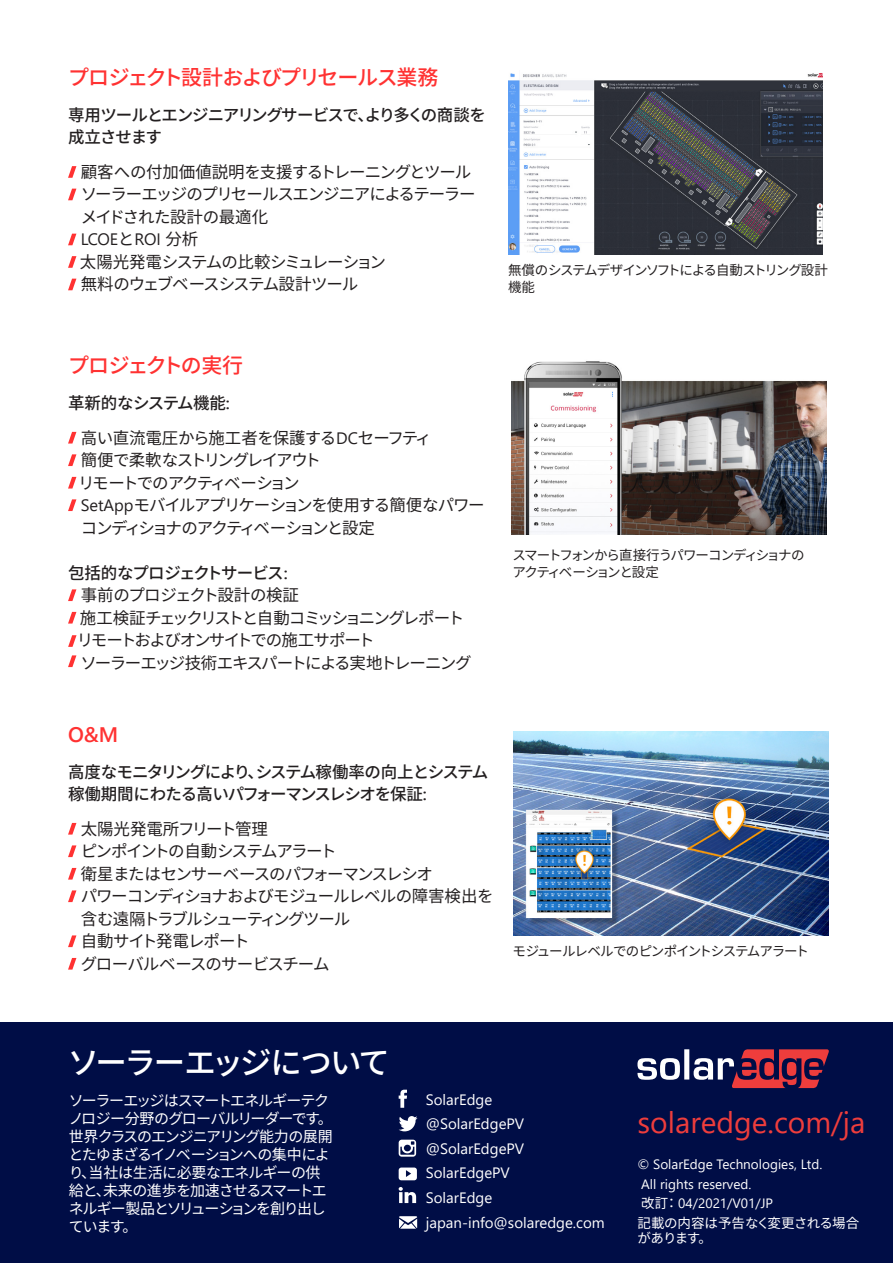
<style>
.page{position:relative;width:893px;height:1263px;background:#fff}
.page>*{position:absolute;margin:0;border:0;box-sizing:border-box;transform-origin:0 0}
.t1{font:500 31.5px "Noto Sans CJ Kjp";letter-spacing:-.075em;color:#fff}
.t2{font:30px "Segoe UI";color:#ee3d3c}
.Body_Header{font:500 21px "Noto Sans CJ Kjp";letter-spacing:-.075em;color:#ff3232}
.Body_Header-2{font:600 21px "Segoe UI";color:#ff3232}
.Body_Header-3{font:16.5px/22.5px "Noto Sans CJ Kjp";letter-spacing:-.075em;color:#231f20}
.Body_Header-4{font:500 16.5px/22.5px "Noto Sans CJ Kjp";letter-spacing:-.07em;color:#231f20}
.Body_Header-5{font:16.5px "Noto Sans CJ Kjp";letter-spacing:-.05em;color:#231f20}
.Body_Header-6{font:16.5px "Noto Sans CJ Kjp";letter-spacing:-.115em;color:#231f20}
.Body_Header-7{font:16.5px "Noto Sans CJ Kjp";letter-spacing:-.045em;color:#231f20}
.Body_Header-8{font:16.5px "Noto Sans CJ Kjp";letter-spacing:-.1em;color:#231f20}
.Body_Header-9{font:16.5px "Noto Sans CJ Kjp";letter-spacing:-.12em;color:#231f20}
.Body_Header-10{font:500 16.5px "Noto Sans CJ Kjp";letter-spacing:-.045em;color:#231f20}
.Body_Header-11{font:16.5px "Noto Sans CJ Kjp";letter-spacing:-.025em;color:#231f20}
.Body_Header-12{font:16.5px "Noto Sans CJ Kjp";letter-spacing:-.005em;color:#231f20}
.Body_Header-13{font:500 16.5px "Noto Sans CJ Kjp";letter-spacing:-.035em;color:#231f20}
.Body_Header-14{font:16.5px "Segoe UI";letter-spacing:-.015em;color:#231f20}
.Body{font:15px/18px "Noto Sans CJ Kjp";letter-spacing:-.07em;color:#fff}
.Body-2{font:15px "Segoe UI";color:#fff}
.t3{font:13.5px/16.2px "Noto Sans CJ Kjp";letter-spacing:-.085em;color:#231f20}
.Body-3{font:13.5px/19.5px "Segoe UI";color:#fff}
.Body-4{font:13.5px/15px "Noto Sans CJ Kjp";letter-spacing:-.025em;color:#fff}
.s1{font-family:"Noto Sans CJ Kjp"}
.s2{font-family:"Segoe UI";font-weight:600}
.s3{font-family:"Segoe UI"}
</style>
<div class="page">
<div style="left:0;top:1022px;width:893px;height:241px;background:#000d46"></div>
<svg style="left:68px;top:166px;width:8px;height:12px"></svg>
<svg style="left:68px;top:189px;width:8px;height:11px"></svg>
<svg style="left:68px;top:234px;width:8px;height:11px"></svg>
<svg style="left:68px;top:256px;width:8px;height:12px"></svg>
<svg style="left:68px;top:279px;width:8px;height:11px"></svg>
<svg style="left:68px;top:432px;width:8px;height:11px"></svg>
<svg style="left:68px;top:454px;width:8px;height:12px"></svg>
<svg style="left:68px;top:477px;width:8px;height:11px"></svg>
<svg style="left:68px;top:499px;width:8px;height:12px"></svg>
<svg style="left:68px;top:589px;width:8px;height:12px"></svg>
<svg style="left:68px;top:612px;width:8px;height:11px"></svg>
<svg style="left:68px;top:823px;width:8px;height:11px"></svg>
<svg style="left:68px;top:845px;width:8px;height:12px"></svg>
<svg style="left:68px;top:868px;width:8px;height:11px"></svg>
<svg style="left:68px;top:890px;width:8px;height:12px"></svg>
<svg style="left:68px;top:935px;width:8px;height:12px"></svg>
<svg style="left:68px;top:958px;width:8px;height:11px"></svg>
<svg style="left:637px;top:1049px;width:192px;height:39px"></svg>
<svg style="left:399px;top:1140px;width:17px;height:17px"></svg>
<svg style="left:399px;top:1187px;width:17px;height:16px"></svg>
<svg style="left:399px;top:1090px;width:8px;height:18px"></svg>
<svg style="left:399px;top:1116px;width:18px;height:15px"></svg>
<svg style="left:399px;top:1167px;width:18px;height:13px"></svg>
<svg style="left:399px;top:1216px;width:18px;height:13px"></svg>
<img style="left:508px;top:73px;width:315px;height:181px">
<img style="left:511px;top:361px;width:315px;height:174px">
<img style="left:513px;top:731px;width:315px;height:205px">
<svg style="left:68px;top:655px;width:8px;height:12px"></svg>
<svg style="left:68px;top:635px;width:9px;height:12px"></svg>
<p class="Body_Header" style="left:68px;top:65px;width:372px">プロジェクト設計およびプリセールス業務</p>
<p class="Body_Header-4" style="left:68px;top:104px;width:419px">専用ツールとエンジニアリングサービスで、より多くの商談を成立させます</p>
<p class="Body_Header-5" style="left:81px;top:162px;width:392px">顧客への付加価値説明を支援するトレーニングとツール</p>
<p class="Body_Header-3" style="left:81px;top:183px;width:396px">ソーラーエッジのプリセールスエンジニアによるテーラーメイドされた設計の最適化</p>
<p class="Body_Header-14" style="left:81px;top:224px;width:119px">LCOE<span class="s1">と</span>ROI <span class="s1">分析</span></p>
<p class="Body_Header-5" style="left:80px;top:252px;width:307px">太陽光発電システムの比較シミュレーション</p>
<p class="Body_Header-3" style="left:81px;top:273px;width:279px">無料のウェブベースシステム設計ツール</p>
<p class="t3" style="left:508px;top:263px;width:321px">無償のシステムデザインソフトによる自動ストリング設計機能</p>
<p class="Body_Header" style="left:68px;top:353px;width:177px">プロジェクトの実行</p>
<p class="Body_Header-13" style="left:68px;top:394px;width:163px">革新的なシステム機能<span class="s2">:</span></p>
<p class="Body_Header-7" style="left:81px;top:428px;width:352px">高い直流電圧から施工者を保護する<span class="s3">DC</span>セーフティ</p>
<p class="Body_Header-3" style="left:81px;top:449px;width:242px">簡便で柔軟なストリングレイアウト</p>
<p class="Body_Header-9" style="left:78px;top:473px;width:223px">リモートでのアクティベーション</p>
<p class="Body_Header-3" style="left:81px;top:494px;width:405px"><span class="s3">SetApp</span>モバイルアプリケーションを使用する簡便なパワーコンディショナのアクティベーションと設定</p>
<p class="Body_Header-10" style="left:68px;top:563px;width:221px">包括的なプロジェクトサービス<span class="s2">:</span></p>
<p class="Body_Header-11" style="left:81px;top:586px;width:220px">事前のプロジェクト設計の検証</p>
<p class="Body_Header-6" style="left:80px;top:608px;width:386px">施工検証チェックリストと自動コミッショニングレポート</p>
<p class="Body_Header-3" style="left:77px;top:629px;width:299px">リモートおよびオンサイトでの施工サポート</p>
<p class="Body_Header-3" style="left:81px;top:652px;width:392px">ソーラーエッジ技術エキスパートによる実地トレーニング</p>
<p class="t3" style="left:512px;top:548px;width:294px">スマートフォンから直接行うパワーコンディショナのアクティベーションと設定</p>
<p class="Body_Header-2" style="left:68px;top:714px;width:52px">O&amp;M</p>
<p class="Body_Header-4" style="left:68px;top:761px;width:422px">高度なモニタリングにより、システム稼働率の向上とシステム稼働期間にわたる高いパフォーマンスレシオを保証<span class="s2">:</span></p>
<p class="Body_Header-12" style="left:81px;top:819px;width:189px">太陽光発電所フリート管理</p>
<p class="Body_Header-8" style="left:81px;top:842px;width:257px">ピンポイントの自動システムアラート</p>
<p class="Body_Header-3" style="left:81px;top:863px;width:354px">衛星またはセンサーベースのパフォーマンスレシオ</p>
<p class="Body_Header-3" style="left:81px;top:885px;width:414px">パワーコンディショナおよびモジュールレベルの障害検出を含む遠隔トラブルシューティングツール</p>
<p class="Body_Header-3" style="left:81px;top:930px;width:170px">自動サイト発電レポート</p>
<p class="Body_Header-3" style="left:81px;top:953px;width:250px">グローバルベースのサービスチーム</p>
<p class="t3" style="left:512px;top:943px;width:298px">モジュールレベルでのピンポイントシステムアラート</p>
<p class="t1" style="left:68px;top:1045px;width:324px">ソーラーエッジについて</p>
<p class="Body" style="left:69px;top:1091px;width:266px">ソーラーエッジはスマートエネルギーテクノロジー分野のグローバルリーダーです。世界クラスのエンジニアリング能力の展開とたゆまざるイノベーションへの集中により、当社は生活に必要なエネルギーの供給と、未来の進歩を加速させるスマートエネルギー製品とソリューションを創り出しています。</p>
<p class="Body-2" style="left:426px;top:1085px;width:68px">SolarEdge</p>
<p class="Body-2" style="left:426px;top:1110px;width:100px">@SolarEdgePV</p>
<p class="Body-2" style="left:426px;top:1134px;width:100px">@SolarEdgePV</p>
<p class="Body-2" style="left:426px;top:1159px;width:86px">SolarEdgePV</p>
<p class="Body-2" style="left:426px;top:1183px;width:68px">SolarEdge</p>
<p class="Body-2" style="left:426px;top:1208px;width:181px">japan-info@solaredge.com</p>
<p class="t2" style="left:637px;top:1094px;width:230px">solaredge.com/ja</p>
<p class="Body-3" style="left:637px;top:1153px;width:186px">© SolarEdge Technologies, Ltd.<br>All rights reserved.<br><span class="s1">改訂：</span>04/2021/V01/JP</p>
<p class="Body-4" style="left:637px;top:1216px;width:223px">記載の内容は予告なく変更される場合があります。</p>
</div>
